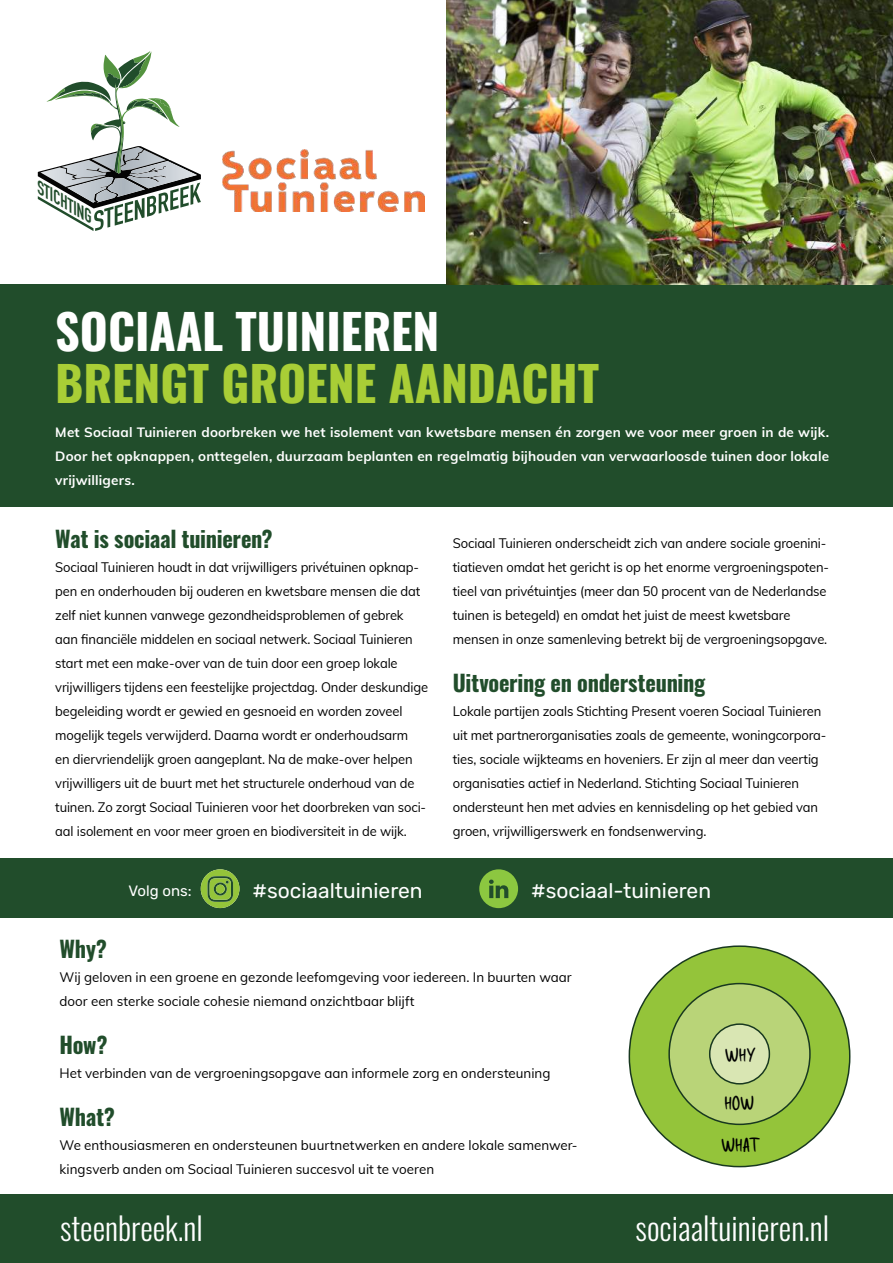
<style>
.page{position:relative;width:893px;height:1263px;background:#fff}
.page>*{position:absolute;margin:0;border:0;box-sizing:border-box;transform-origin:0 0}
.t1{font:48px "Oswald";color:#a9ce36}
.t2{font:48px "Oswald";color:#fff}
.t3{font:300 31.5px "Oswald";color:#fff}
.t4{font:22.5px "Oswald";letter-spacing:-.015em;color:#214d2b}
.t5{font:21px "Rubik";color:#fff}
.t6{font:18px "Delicious Handrawn";color:#000}
.t7{font:italic 700 16.8px "DIN Condensed";color:#214d2b;scale:1.19 1}
.t8{font:15px "Rubik";color:#fff}
.t9{font:13.5px/24px "Muli";letter-spacing:-.01em;color:#000;scale:.96 1}
.t10{font:13.5px/24px "Muli";letter-spacing:-.01em;color:#000}
.t11{font:700 13.5px/24px "Muli";letter-spacing:.01em;color:#fff;text-align:justify}
</style>
<div class="page">
<div style="left:0;top:284px;width:893px;height:223px;background:#214d2b"></div>
<div style="left:0;top:1195px;width:893px;height:68px;background:#214d2b"></div>
<img style="left:446px;top:0;width:447px;height:284px">
<svg style="left:38px;top:51px;width:163px;height:180px"></svg>
<img style="left:222px;top:150px;width:202px;height:62px">
<div style="left:0;top:858px;width:893px;height:60px;background:#214d2b"></div>
<svg style="left:201px;top:869px;width:38px;height:39px"></svg>
<div style="left:216px;top:885px;width:9px;height:8px;background:#94c43a;border-radius:50%"></div>
<div style="left:479px;top:869px;width:39px;height:39px;background:#8cc740;border-radius:50%"></div>
<svg style="left:489px;top:879px;width:19px;height:19px"></svg>
<div style="left:629px;top:946px;width:221px;height:220px;background:#94c43a;border-radius:50%"></div>
<div style="left:669px;top:983px;width:141px;height:141px;background:#b9d478;border-radius:50%"></div>
<div style="left:710px;top:1024px;width:59px;height:60px;background:#d9e6b3;border-radius:50%"></div>
<div style="left:709px;top:1023px;width:61px;height:61px;border:2px solid #18381f;border-radius:50%"></div>
<p class="t7" style="left:45px;top:179px;width:55px;rotate:31deg">STICHTING</p>
<h1 class="t2" style="left:55px;top:312px;width:386px">SOCIAAL TUINIEREN</h1>
<h1 class="t1" style="left:55px;top:363px;width:545px">BRENGT GROENE AANDACHT</h1>
<p class="t11" style="left:55px;top:419px;width:775px">Met Sociaal Tuinieren doorbreken we het isolement van kwetsbare mensen én zorgen we voor meer groen in de w椀樀k.<br>Door het opknappen, onttegelen, duurzaam beplanten en regelmatig b椀樀houden van verwaarloosde tuinen door lokale vr椀樀willigers.</p>
<h3 class="t4" style="left:55px;top:529px;width:219px">Wat is sociaal tuinieren?</h3>
<p class="t9" style="left:55px;top:554px;width:390px">Sociaal Tuinieren houdt in dat vr椀樀willigers privétuinen opknap&shy;pen en onderhouden b椀樀 ouderen en kwetsbare mensen die dat zelf niet kunnen vanwege gezondheidsproblemen of gebrek aan 昀椀nanciële middelen en sociaal netwerk. Sociaal Tuinieren start met een make-over van de tuin door een groep lokale<br>vr椀樀willigers t椀樀dens een feestel椀樀ke projectdag. Onder deskundige begeleiding wordt er gewied en gesnoeid en worden zoveel mogel椀樀k tegels verw椀樀derd. Daarna wordt er onderhoudsarm<br>en diervriendel椀樀k groen aangeplant. Na de make-over helpen<br>vr椀樀willigers uit de buurt met het structurele onderhoud van de tuinen. Zo zorgt Sociaal Tuinieren voor het doorbreken van soci&shy;aal isolement en voor meer groen en biodiversiteit in de w椀樀k.</p>
<p class="t9" style="left:453px;top:530px;width:393px">Sociaal Tuinieren onderscheidt zich van andere sociale groenini&shy;tiatieven omdat het gericht is op het enorme vergroeningspoten&shy;tieel van privétuintjes (meer dan 50 procent van de Nederlandse tuinen is betegeld) en omdat het juist de meest kwetsbare mensen in onze samenleving betrekt b椀樀 de vergroeningsopgave.</p>
<h3 class="t4" style="left:453px;top:673px;width:254px">Uitvoering en ondersteuning</h3>
<p class="t9" style="left:453px;top:698px;width:391px">Lokale part椀樀en zoals Stichting Present voeren Sociaal Tuinieren uit met partnerorganisaties zoals de gemeente, woningcorpora&shy;ties, sociale w椀樀kteams en hoveniers. Er z椀樀n al meer dan veertig organisaties actief in Nederland. Stichting Sociaal Tuinieren ondersteunt hen met advies en kennisdeling op het gebied van groen, vr椀樀willigerswerk en fondsenwerving.</p>
<p class="t8" style="left:128px;top:885px;width:65px">Volg ons:</p>
<h3 class="t5" style="left:253px;top:882px;width:172px">#sociaaltuinieren</h3>
<h3 class="t5" style="left:531px;top:882px;width:181px">#sociaal-tuinieren</h3>
<h3 class="t4" style="left:60px;top:939px;width:49px">Why?</h3>
<p class="t10" style="left:60px;top:964px;width:514px">W椀樀 geloven in een groene en gezonde leefomgeving voor iedereen. In buurten waar door een sterke sociale cohesie niemand onzichtbaar bl椀樀ft</p>
<h3 class="t4" style="left:60px;top:1035px;width:49px">How?</h3>
<p class="t10" style="left:60px;top:1060px;width:492px">Het verbinden van de vergroeningsopgave aan informele zorg en ondersteuning</p>
<h3 class="t4" style="left:60px;top:1107px;width:57px">What?</h3>
<p class="t10" style="left:60px;top:1132px;width:520px">We enthousiasmeren en ondersteunen buurtnetwerken en andere lokale samenwer&shy;kingsverb anden om Sociaal Tuinieren succesvol uit te voeren</p>
<h3 class="t6" style="left:725px;top:1045px;width:30px">WHY</h3>
<h3 class="t6" style="left:724px;top:1093px;width:31px">HOW</h3>
<h3 class="t6" style="left:721px;top:1135px;width:38px">WHAT</h3>
<h2 class="t3" style="left:60px;top:1211px;width:144px">steenbreek.nl</h2>
<h2 class="t3" style="left:636px;top:1211px;width:195px">sociaaltuinieren.nl</h2>
</div>
